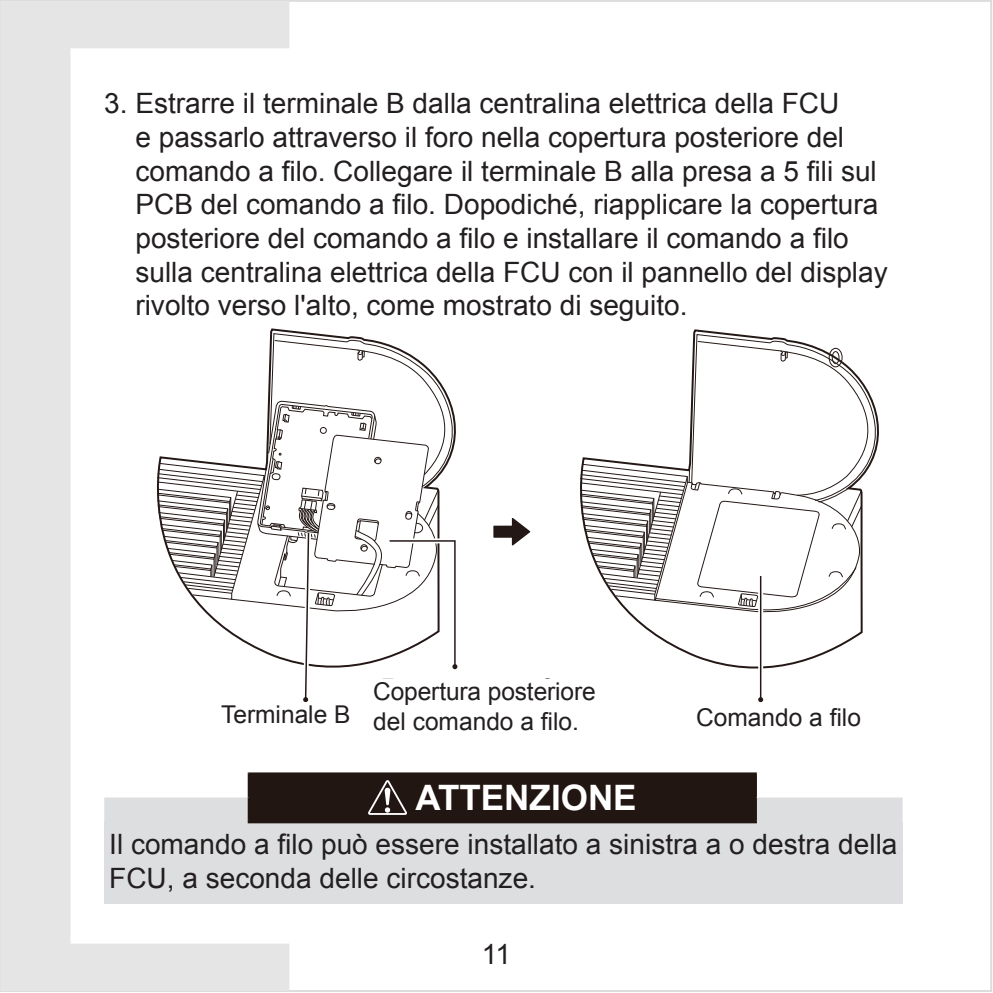
<style>
.page{position:relative;width:993px;height:993px;background:#fff}
.page>*{position:absolute;margin:0;border:0;box-sizing:border-box;transform-origin:0 0}
.t1{font:700 35px "Arial";color:#fff}
.正文{font:28px/33.6px "Arial";color:#231f20}
.t2{font:28px/31.5px "Arial";color:#231815}
.t3{font:24.5px/29.4px "Arial";color:#231f20}
</style>
<div class="page">
<svg style="left:0;top:1px;width:289px;height:989px"></svg>
<svg style="left:493px;top:518px;width:37px;height:27px"></svg>
<svg style="left:130px;top:327px;width:173px;height:355px"></svg>
<svg style="left:580px;top:329px;width:299px;height:340px"></svg>
<div style="left:757px;top:575px;width:5px;height:122px;background:#fff"></div>
<svg style="left:758px;top:696px;width:4px;height:5px"></svg>
<svg style="left:156px;top:332px;width:302px;height:371px"></svg>
<hr style="left:759px;top:575px;width:2px;height:122px;background:#231815">
<div style="left:249px;top:772px;width:506px;height:49px;background:#221612"></div>
<div style="left:104px;top:797px;width:143px;height:24px;background:#dddee0"></div>
<div style="left:756px;top:797px;width:146px;height:24px;background:#dddee0"></div>
<div style="left:104px;top:821px;width:798px;height:82px;background:#dddee0"></div>
<hr style="left:247px;top:820px;width:509px;height:3px;background:#221612">
<hr style="left:247px;top:772px;width:509px;height:1px;background:#221612">
<hr style="left:247px;top:773px;width:3px;height:24px;background:#221612">
<hr style="left:754px;top:773px;width:2px;height:24px;background:#221612">
<hr style="left:247px;top:797px;width:3px;height:23px;background:#221612">
<hr style="left:754px;top:797px;width:2px;height:23px;background:#221612">
<svg style="left:368px;top:780px;width:39px;height:34px"></svg>
<div style="left:198px;top:701px;width:175px;height:32px;background:#fff"></div>
<div style="left:373px;top:679px;width:222px;height:61px;background:#fff"></div>
<p class="正文" style="left:135px;top:87px;width:753px;text-indent:-31px">3. Estrarre il terminale B dalla centralina elettrica della FCU<br>e passarlo attraverso il foro nella copertura posteriore del comando a filo. Collegare il terminale B alla presa a 5 fili sul PCB del comando a filo. Dopodiché, riapplicare la copertura posteriore del comando a filo e installare il comando a filo sulla centralina elettrica della FCU con il pannello del display rivolto verso l'alto, come mostrato di seguito.</p>
<p class="t3" style="left:221px;top:699px;width:131px">Terminale B</p>
<p class="t2" style="left:222px;top:704px;width:134px">Terminal B</p>
<p class="t2" style="left:380px;top:673px;width:191px">Rear cover of wired controller</p>
<p class="t3" style="left:373px;top:677px;width:224px">Copertura posteriore del comando a filo.</p>
<p class="t3" style="left:695px;top:702px;width:166px">Comando a filo</p>
<p class="t2" style="left:676px;top:704px;width:204px">Wired Controller</p>
<p class="t1" style="left:415px;top:772px;width:223px">ATTENZIONE</p>
<p class="正文" style="left:109px;top:827px;width:789px">Il comando a filo può essere installato a sinistra a o destra della<br>FCU, a seconda delle circostanze.</p>
<p class="正文" style="left:481px;top:937px;width:31px">11</p>
</div>
